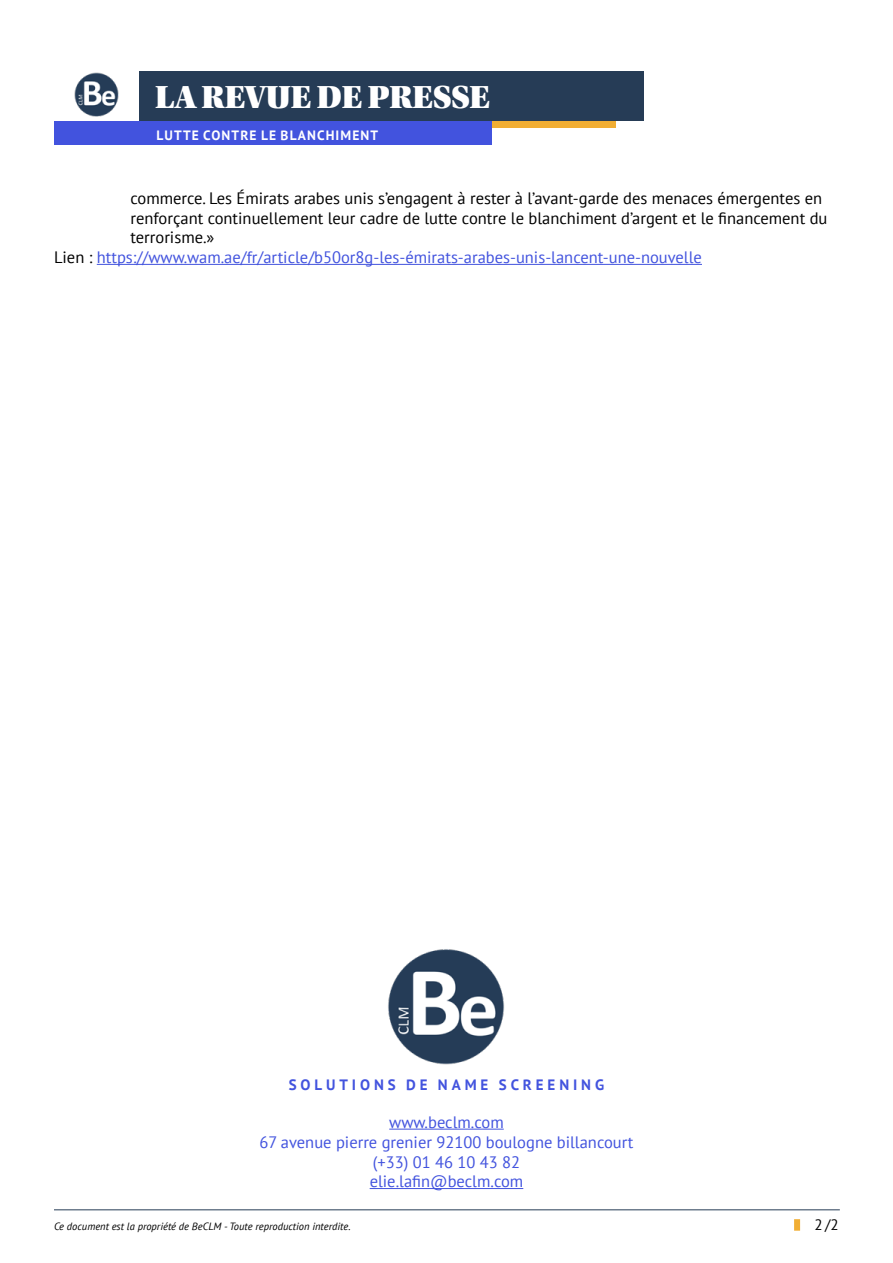
<style>
.page{position:relative;width:893px;height:1263px;background:#fff}
.page>*{position:absolute;margin:0;border:0;box-sizing:border-box;transform-origin:0 0}
.t1{font:33.75px "Utopia Std Black Headline";color:#fff}
.t2{font:16.5px/19.8px "PT Sans";color:#4253de;text-align:center}
.t3{font:16.5px "PT Sans";color:#000}
.t4{font:700 15px "PT Sans";letter-spacing:.26em;color:#4253de}
.t5{font:15px "PT Sans";color:#000}
.t6{font:700 13.5px "PT Sans";letter-spacing:.08em;color:#fff}
.t7{font:italic 10.5px "PT Sans";color:#000}
.s1{color:#000}
</style>
<div class="page">
<hr style="left:54px;top:1209px;width:786px;height:1px;background:#263c56">
<div style="left:794px;top:1219px;width:6px;height:12px;background:#f1ae34"></div>
<hr style="left:97px;top:264px;width:605px;height:1px;background:#4253de">
<div style="left:492px;top:121px;width:124px;height:7px;background:#f1ae34"></div>
<div style="left:55px;top:121px;width:437px;height:24px;background:#4253de"></div>
<div style="left:139px;top:71px;width:504px;height:50px;background:#263c56"></div>
<img style="left:74px;top:72px;width:45px;height:45px">
<img style="left:388px;top:949px;width:117px;height:116px">
<hr style="left:389px;top:1129px;width:115px;height:1px;background:#4253de">
<hr style="left:370px;top:1188px;width:153px;height:1px;background:#4253de">
<h1 class="t1" style="left:155px;top:80px;width:336px">LA REVUE DE PRESSE</h1>
<p class="t6" style="left:157px;top:126px;width:223px">LUTTE CONTRE LE BLANCHIMENT</p>
<p class="t3" style="left:130px;top:187px;width:693px">commerce. Les Émirats arabes unis s’engagent à rester à l’avant-garde des menaces émergentes en</p>
<p class="t3" style="left:130px;top:207px;width:698px">renforçant continuellement leur cadre de lutte contre le blanchiment d’argent et le financement du</p>
<p class="t3" style="left:130px;top:227px;width:86px">terrorisme.»</p>
<p class="t2" style="left:54px;top:247px;width:649px"><span class="s1">Lien :</span> https://www.wam.ae/fr/article/b50or8g-les-émirats-arabes-unis-lancent-une-nouvelle</p>
<p class="t4" style="left:289px;top:1075px;width:317px">SOLUTIONS DE NAME SCREENING</p>
<p class="t2" style="left:259px;top:1112px;width:376px">www.beclm.com<br>67 avenue pierre grenier 92100 boulogne billancourt (+33) 01 46 10 43 82<br>elie.lafin@beclm.com</p>
<p class="t7" style="left:54px;top:1219px;width:298px">Ce document est la propriété de BeCLM - Toute reproduction interdite.</p>
<p class="t5" style="left:814px;top:1215px;width:26px">2/2</p>
</div>
